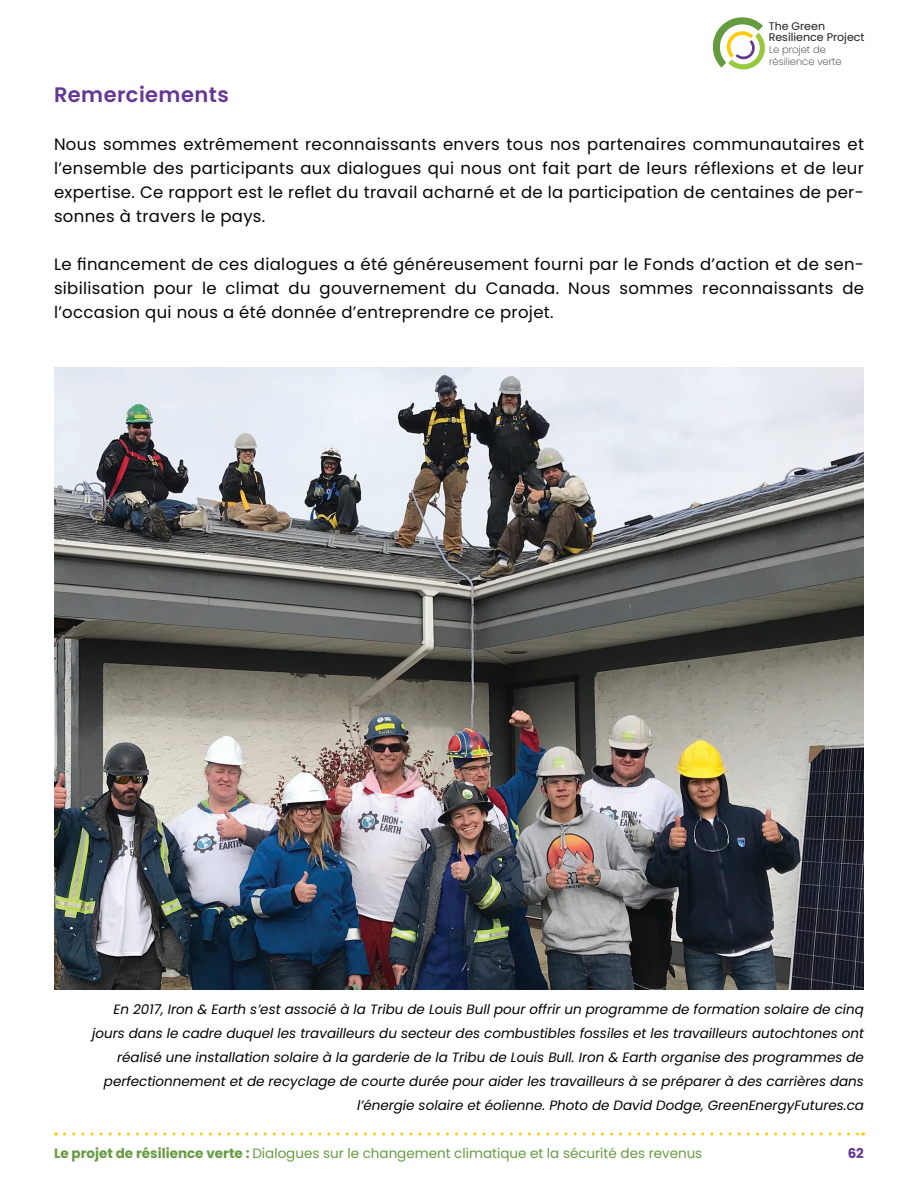
<style>
.page{position:relative;width:918px;height:1188px;background:#fff}
.page>*{position:absolute;margin:0;border:0;box-sizing:border-box;transform-origin:0 0}
.t1{font:600 21px "Poppins";letter-spacing:.02em;color:#653694}
.t2{font:16.5px/24px "Poppins";letter-spacing:.02em;color:#040503;text-align:justify}
.t3{font:italic 13.5px/24px "Poppins";color:#000;text-align:right}
.t4{font:13.5px "Poppins";color:#669b41}
.t5{font:700 13.5px "Poppins";color:#653695}
.t6{font:11.1px/11.1px "Poppins";color:#211d1f}
.t7{font:200 9.9px/12.1px "Poppins";color:#211d1f}
.s1{font-weight:700}
</style>
<div class="page">
<svg style="left:64px;top:1132px;width:799px;height:4px"></svg>
<svg style="left:712px;top:17px;width:53px;height:53px"></svg>
<img style="left:54px;top:367px;width:810px;height:623px">
<p class="t6" style="left:769px;top:21px;width:97px">The Green<br>Resilience Project</p>
<p class="t7" style="left:769px;top:44px;width:74px">Le projet de résilience verte</p>
<p class="t1" style="left:54px;top:82px;width:176px">Remerciements</p>
<p class="t2" style="left:54px;top:132px;width:812px">Nous sommes extrêmement reconnaissants envers tous nos partenaires communautaires et l’ensemble des participants aux dialogues qui nous ont fait part de leurs réflexions et de leur expertise. Ce rapport est le reflet du travail acharné et de la participation de centaines de per&shy;sonnes à travers le pays.</p>
<p class="t2" style="left:54px;top:252px;width:812px">Le financement de ces dialogues a été généreusement fourni par le Fonds d’action et de sen&shy;sibilisation pour le climat du gouvernement du Canada. Nous sommes reconnaissants de l’occasion qui nous a été donnée d’entreprendre ce projet.</p>
<p class="t3" style="left:92px;top:997px;width:773px">En 2017, Iron &amp; Earth s’est associé à la Tribu de Louis Bull pour offrir un programme de formation solaire de cinq jours dans le cadre duquel les travailleurs du secteur des combustibles fossiles et les travailleurs autochtones ont réalisé une installation solaire à la garderie de la Tribu de Louis Bull. Iron &amp; Earth organise des programmes de perfectionnement et de recyclage de courte durée pour aider les travailleurs à se préparer à des carrières dans l’énergie solaire et éolienne. Photo de David Dodge, GreenEnergyFutures.ca</p>
<p class="t4" style="left:54px;top:1145px;width:650px"><span class="s1">Le projet de résilience verte :</span> Dialogues sur le changement climatique et la sécurité des revenus</p>
<p class="t5" style="left:848px;top:1145px;width:18px">62</p>
</div>
